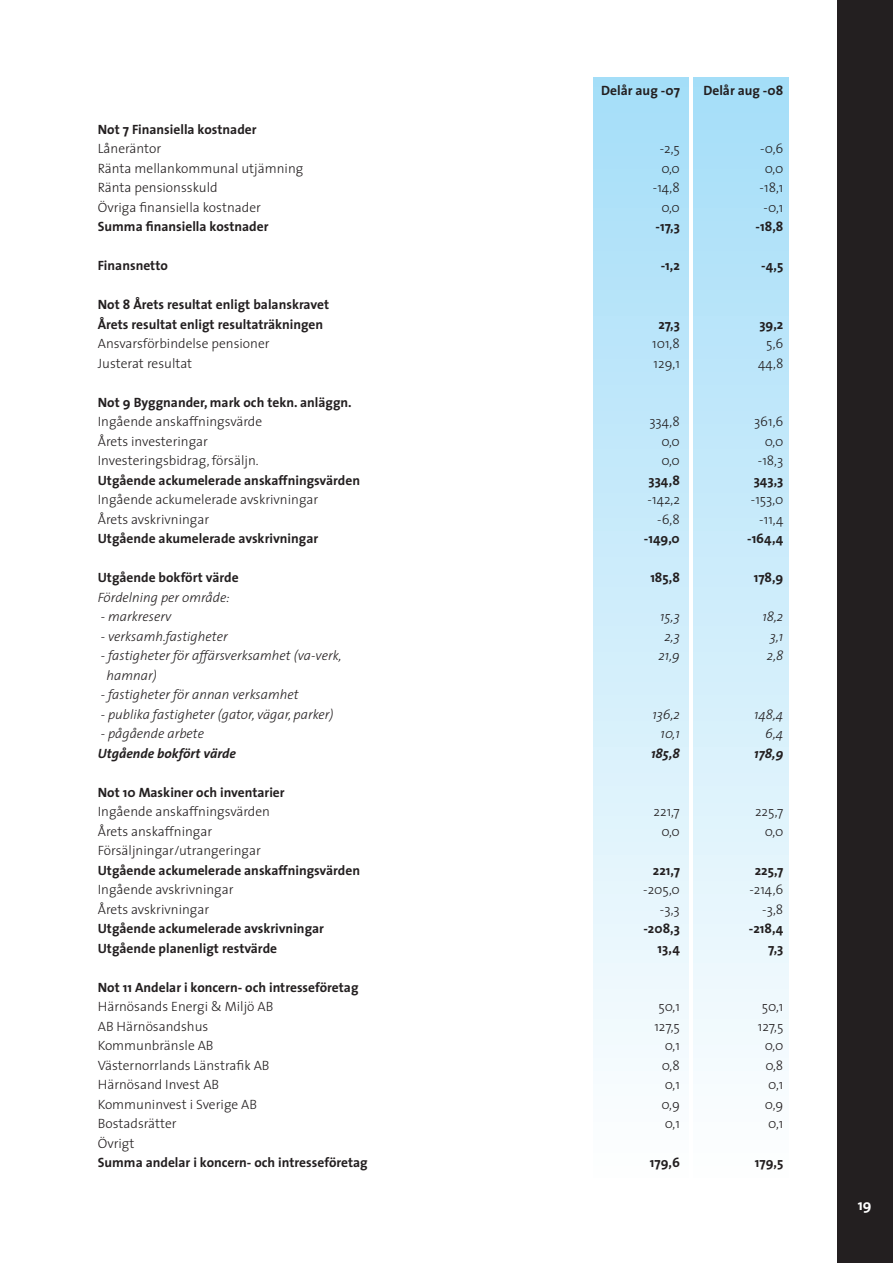
<style>
.page{position:relative;width:893px;height:1263px;background:#fff}
.page>*{position:absolute;margin:0;border:0;box-sizing:border-box;transform-origin:0 0}
.t1{font:700 15px "The Sans";color:#fff}
.Sifferdel{font:300 13.5px "The Sans";color:#231f20}
.Sifferdel-2{font:700 13.5px "The Sans";color:#231f20}
.Sifferdel-3{font:italic 300 13.5px "The Sans";color:#231f20}
.Sifferdel-4{font:italic 700 13.5px "The Sans";color:#231f20}
</style>
<div class="page">
<div style="left:837px;top:0;width:56px;height:1263px;background:#231f20"></div>
<div style="left:694px;top:78px;width:95px;height:1100px;background:linear-gradient(to bottom,#a4def8,#fdfefe)"></div>
<div style="left:593px;top:78px;width:95px;height:1100px;background:linear-gradient(to bottom,#a4def8,#fdfefe)"></div>
<p class="Sifferdel-2" style="left:601px;top:79px;width:80px">Delår aug -07</p>
<p class="Sifferdel-2" style="left:703px;top:79px;width:81px">Delår aug -08</p>
<p class="Sifferdel-2" style="left:98px;top:118px;width:160px">Not 7 Finansiella kostnader</p>
<p class="Sifferdel" style="left:98px;top:138px;width:65px">Låneräntor</p>
<p class="Sifferdel" style="left:660px;top:138px;width:22px">-2,5</p>
<p class="Sifferdel" style="left:760px;top:138px;width:25px">-0,6</p>
<p class="Sifferdel" style="left:98px;top:157px;width:207px">Ränta mellankommunal utjämning</p>
<p class="Sifferdel" style="left:661px;top:157px;width:20px">0,0</p>
<p class="Sifferdel" style="left:765px;top:157px;width:20px">0,0</p>
<p class="Sifferdel" style="left:98px;top:177px;width:121px">Ränta pensionsskuld</p>
<p class="Sifferdel" style="left:653px;top:177px;width:29px">-14,8</p>
<p class="Sifferdel" style="left:759px;top:177px;width:25px">-18,1</p>
<p class="Sifferdel" style="left:98px;top:196px;width:165px">Övriga finansiella kostnader</p>
<p class="Sifferdel" style="left:661px;top:196px;width:20px">0,0</p>
<p class="Sifferdel" style="left:763px;top:196px;width:21px">-0,1</p>
<p class="Sifferdel-2" style="left:98px;top:215px;width:172px">Summa finansiella kostnader</p>
<p class="Sifferdel-2" style="left:656px;top:215px;width:26px">-17,3</p>
<p class="Sifferdel-2" style="left:756px;top:215px;width:29px">-18,8</p>
<p class="Sifferdel-2" style="left:98px;top:254px;width:72px">Finansnetto</p>
<p class="Sifferdel-2" style="left:661px;top:254px;width:21px">-1,2</p>
<p class="Sifferdel-2" style="left:761px;top:254px;width:24px">-4,5</p>
<p class="Sifferdel-2" style="left:98px;top:293px;width:233px">Not 8 Årets resultat enligt balanskravet</p>
<p class="Sifferdel-2" style="left:98px;top:313px;width:227px">Årets resultat enligt resultaträkningen</p>
<p class="Sifferdel-2" style="left:658px;top:313px;width:23px">27,3</p>
<p class="Sifferdel-2" style="left:759px;top:313px;width:26px">39,2</p>
<p class="Sifferdel" style="left:98px;top:333px;width:173px">Ansvarsförbindelse pensioner</p>
<p class="Sifferdel" style="left:652px;top:333px;width:29px">101,8</p>
<p class="Sifferdel" style="left:766px;top:333px;width:19px">5,6</p>
<p class="Sifferdel" style="left:98px;top:352px;width:96px">Justerat resultat</p>
<p class="Sifferdel" style="left:654px;top:352px;width:28px">129,1</p>
<p class="Sifferdel" style="left:758px;top:352px;width:27px">44,8</p>
<p class="Sifferdel-2" style="left:98px;top:391px;width:255px">Not 9 Byggnander, mark och tekn. anläggn.</p>
<p class="Sifferdel" style="left:98px;top:411px;width:166px">Ingående anskaffningsvärde</p>
<p class="Sifferdel" style="left:649px;top:411px;width:32px">334,8</p>
<p class="Sifferdel" style="left:754px;top:411px;width:31px">361,6</p>
<p class="Sifferdel" style="left:98px;top:430px;width:112px">Årets investeringar</p>
<p class="Sifferdel" style="left:661px;top:430px;width:20px">0,0</p>
<p class="Sifferdel" style="left:765px;top:430px;width:20px">0,0</p>
<p class="Sifferdel" style="left:98px;top:450px;width:162px">Investeringsbidrag, försäljn.</p>
<p class="Sifferdel" style="left:661px;top:450px;width:20px">0,0</p>
<p class="Sifferdel" style="left:758px;top:450px;width:27px">-18,3</p>
<p class="Sifferdel-2" style="left:98px;top:469px;width:264px">Utgående ackumelerade anskaffningsvärden</p>
<p class="Sifferdel-2" style="left:649px;top:469px;width:33px">334,8</p>
<p class="Sifferdel-2" style="left:754px;top:469px;width:31px">343,3</p>
<p class="Sifferdel" style="left:98px;top:489px;width:222px">Ingående ackumelerade avskrivningar</p>
<p class="Sifferdel" style="left:648px;top:489px;width:34px">-142,2</p>
<p class="Sifferdel" style="left:751px;top:489px;width:34px">-153,0</p>
<p class="Sifferdel" style="left:98px;top:508px;width:113px">Årets avskrivningar</p>
<p class="Sifferdel" style="left:657px;top:508px;width:24px">-6,8</p>
<p class="Sifferdel" style="left:759px;top:508px;width:26px">-11,4</p>
<p class="Sifferdel-2" style="left:98px;top:527px;width:222px">Utgående akumelerade avskrivningar</p>
<p class="Sifferdel-2" style="left:644px;top:527px;width:38px">-149,0</p>
<p class="Sifferdel-2" style="left:747px;top:527px;width:38px">-164,4</p>
<p class="Sifferdel-2" style="left:98px;top:566px;width:142px">Utgående bokfört värde</p>
<p class="Sifferdel-2" style="left:650px;top:566px;width:31px">185,8</p>
<p class="Sifferdel-2" style="left:754px;top:566px;width:31px">178,9</p>
<p class="Sifferdel-3" style="left:98px;top:586px;width:133px">Fördelning per område:</p>
<p class="Sifferdel-3" style="left:101px;top:606px;width:72px">- markreserv</p>
<p class="Sifferdel-3" style="left:660px;top:606px;width:21px">15,3</p>
<p class="Sifferdel-3" style="left:762px;top:606px;width:22px">18,2</p>
<p class="Sifferdel-3" style="left:101px;top:625px;width:129px">- verksamh.fastigheter</p>
<p class="Sifferdel-3" style="left:664px;top:625px;width:17px">2,3</p>
<p class="Sifferdel-3" style="left:770px;top:625px;width:15px">3,1</p>
<p class="Sifferdel-3" style="left:101px;top:645px;width:242px">- fastigheter för affärsverksamhet (va-verk,</p>
<p class="Sifferdel-3" style="left:659px;top:645px;width:23px">21,9</p>
<p class="Sifferdel-3" style="left:767px;top:645px;width:18px">2,8</p>
<p class="Sifferdel-3" style="left:107px;top:664px;width:52px">hamnar)</p>
<p class="Sifferdel-3" style="left:101px;top:684px;width:199px">- fastigheter för annan verksamhet</p>
<p class="Sifferdel-3" style="left:101px;top:703px;width:234px">- publika fastigheter (gator, vägar, parker)</p>
<p class="Sifferdel-3" style="left:652px;top:703px;width:29px">136,2</p>
<p class="Sifferdel-3" style="left:754px;top:703px;width:31px">148,4</p>
<p class="Sifferdel-3" style="left:101px;top:723px;width:105px">- pågående arbete</p>
<p class="Sifferdel-3" style="left:661px;top:723px;width:21px">10,1</p>
<p class="Sifferdel-3" style="left:765px;top:723px;width:20px">6,4</p>
<p class="Sifferdel-4" style="left:98px;top:742px;width:140px">Utgående bokfört värde</p>
<p class="Sifferdel-4" style="left:651px;top:742px;width:30px">185,8</p>
<p class="Sifferdel-4" style="left:754px;top:742px;width:31px">178,9</p>
<p class="Sifferdel-2" style="left:98px;top:781px;width:188px">Not 10 Maskiner och inventarier</p>
<p class="Sifferdel" style="left:98px;top:801px;width:174px">Ingående anskaffningsvärden</p>
<p class="Sifferdel" style="left:654px;top:801px;width:28px">221,7</p>
<p class="Sifferdel" style="left:755px;top:801px;width:30px">225,7</p>
<p class="Sifferdel" style="left:98px;top:820px;width:116px">Årets anskaffningar</p>
<p class="Sifferdel" style="left:661px;top:820px;width:20px">0,0</p>
<p class="Sifferdel" style="left:765px;top:820px;width:20px">0,0</p>
<p class="Sifferdel" style="left:98px;top:840px;width:164px">Försäljningar/utrangeringar</p>
<p class="Sifferdel-2" style="left:98px;top:859px;width:264px">Utgående ackumelerade anskaffningsvärden</p>
<p class="Sifferdel-2" style="left:653px;top:859px;width:28px">221,7</p>
<p class="Sifferdel-2" style="left:755px;top:859px;width:30px">225,7</p>
<p class="Sifferdel" style="left:98px;top:879px;width:137px">Ingående avskrivningar</p>
<p class="Sifferdel" style="left:643px;top:879px;width:38px">-205,0</p>
<p class="Sifferdel" style="left:749px;top:879px;width:35px">-214,6</p>
<p class="Sifferdel" style="left:98px;top:898px;width:113px">Årets avskrivningar</p>
<p class="Sifferdel" style="left:660px;top:898px;width:22px">-3,3</p>
<p class="Sifferdel" style="left:762px;top:898px;width:23px">-3,8</p>
<p class="Sifferdel-2" style="left:98px;top:917px;width:228px">Utgående ackumelerade avskrivningar</p>
<p class="Sifferdel-2" style="left:643px;top:917px;width:38px">-208,3</p>
<p class="Sifferdel-2" style="left:749px;top:917px;width:36px">-218,4</p>
<p class="Sifferdel-2" style="left:98px;top:937px;width:181px">Utgående planenligt restvärde</p>
<p class="Sifferdel-2" style="left:658px;top:937px;width:24px">13,4</p>
<p class="Sifferdel-2" style="left:768px;top:937px;width:17px">7,3</p>
<p class="Sifferdel-2" style="left:98px;top:976px;width:262px">Not 11 Andelar i koncern- och intresseföretag</p>
<p class="Sifferdel" style="left:98px;top:996px;width:177px">Härnösands Energi &amp; Miljö AB</p>
<p class="Sifferdel" style="left:658px;top:996px;width:23px">50,1</p>
<p class="Sifferdel" style="left:762px;top:996px;width:23px">50,1</p>
<p class="Sifferdel" style="left:98px;top:1015px;width:112px">AB Härnösandshus</p>
<p class="Sifferdel" style="left:654px;top:1015px;width:27px">127,5</p>
<p class="Sifferdel" style="left:758px;top:1015px;width:27px">127,5</p>
<p class="Sifferdel" style="left:98px;top:1035px;width:117px">Kommunbränsle AB</p>
<p class="Sifferdel" style="left:665px;top:1035px;width:17px">0,1</p>
<p class="Sifferdel" style="left:765px;top:1035px;width:20px">0,0</p>
<p class="Sifferdel" style="left:98px;top:1054px;width:173px">Västernorrlands Länstrafik AB</p>
<p class="Sifferdel" style="left:662px;top:1054px;width:19px">0,8</p>
<p class="Sifferdel" style="left:765px;top:1054px;width:19px">0,8</p>
<p class="Sifferdel" style="left:98px;top:1074px;width:123px">Härnösand Invest AB</p>
<p class="Sifferdel" style="left:665px;top:1074px;width:17px">0,1</p>
<p class="Sifferdel" style="left:768px;top:1074px;width:17px">0,1</p>
<p class="Sifferdel" style="left:98px;top:1093px;width:161px">Kommuninvest i Sverige AB</p>
<p class="Sifferdel" style="left:661px;top:1093px;width:20px">0,9</p>
<p class="Sifferdel" style="left:765px;top:1093px;width:20px">0,9</p>
<p class="Sifferdel" style="left:98px;top:1113px;width:80px">Bostadsrätter</p>
<p class="Sifferdel" style="left:665px;top:1113px;width:17px">0,1</p>
<p class="Sifferdel" style="left:768px;top:1113px;width:17px">0,1</p>
<p class="Sifferdel" style="left:98px;top:1132px;width:38px">Övrigt</p>
<p class="Sifferdel-2" style="left:98px;top:1151px;width:271px">Summa andelar i koncern- och intresseföretag</p>
<p class="Sifferdel-2" style="left:650px;top:1151px;width:31px">179,6</p>
<p class="Sifferdel-2" style="left:755px;top:1151px;width:30px">179,5</p>
<p class="t1" style="left:858px;top:1192px;width:15px">19</p>
</div>
